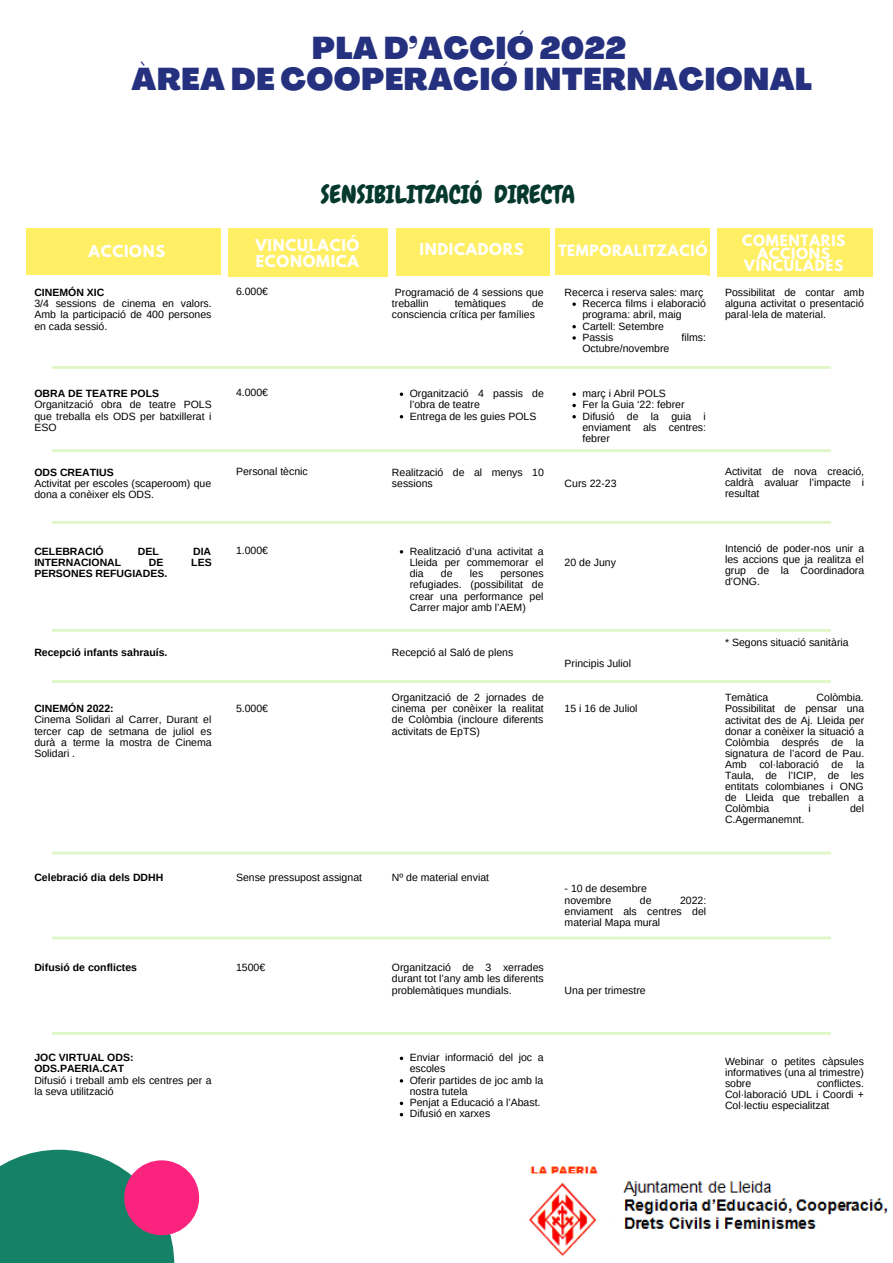
<style>
.page{position:relative;width:893px;height:1263px;background:#fff}
.page>*{position:absolute;margin:0;border:0;box-sizing:border-box;transform-origin:0 0}
.t1{font:900 30.97px "Agrandir";letter-spacing:.01em;color:#25317f}
.t2{font:24.75px "Chewy";color:#06392d}
.t3{font:700 14.55px/16.4px "League Spartan";letter-spacing:.05em;color:#fff}
.t4{font:700 13.8px/12.4px "League Spartan";letter-spacing:.05em;color:#fff;text-align:center}
.t5{font:10.5px/11.2px "Arimo";color:#000;text-align:justify}
.t6{font:700 10.5px "Arimo";color:#000}
</style>
<div class="page">
<svg style="left:0;top:1150px;width:174px;height:113px;background:#298c75"></svg>
<div style="left:124px;top:1160px;width:75px;height:75px;background:#fa237d;border-radius:50%"></div>
<img style="left:529px;top:1166px;width:359px;height:91px">
<div style="left:229px;top:228px;width:159px;height:49px;background:#ffef64"></div>
<div style="left:396px;top:228px;width:153px;height:48px;background:#ffef64"></div>
<div style="left:717px;top:228px;width:156px;height:49px;background:#ffef64"></div>
<div style="left:555px;top:228px;width:154px;height:48px;background:#ffef64"></div>
<div style="left:26px;top:228px;width:194px;height:48px;background:#ffef64"></div>
<div style="left:554px;top:275px;width:152px;height:418px;background:#fff"></div>
<svg style="left:400px;top:392px;width:3px;height:4px"></svg>
<svg style="left:572px;top:302px;width:4px;height:4px"></svg>
<svg style="left:572px;top:325px;width:4px;height:3px"></svg>
<svg style="left:572px;top:336px;width:4px;height:4px"></svg>
<svg style="left:572px;top:392px;width:4px;height:4px"></svg>
<svg style="left:572px;top:404px;width:4px;height:3px"></svg>
<svg style="left:572px;top:415px;width:4px;height:3px"></svg>
<hr style="left:53px;top:1032px;width:777px;height:3px;background:#dff6c6">
<hr style="left:53px;top:936px;width:777px;height:3px;background:#dff6c6">
<hr style="left:53px;top:852px;width:777px;height:2px;background:#dff6c6">
<hr style="left:53px;top:680px;width:777px;height:3px;background:#dff6c6">
<hr style="left:53px;top:629px;width:777px;height:3px;background:#dff6c6">
<hr style="left:53px;top:521px;width:777px;height:3px;background:#dff6c6">
<hr style="left:53px;top:449px;width:777px;height:3px;background:#dff6c6">
<hr style="left:53px;top:366px;width:777px;height:3px;background:#dff6c6">
<p class="t1" style="left:312px;top:36px;width:316px">PLA D’ACCIÓ 2022</p>
<p class="t1" style="left:132px;top:67px;width:682px">ÀREA DE COOPERACIÓ INTERNACIONAL</p>
<p class="t2" style="left:321px;top:178px;width:256px">SENSIBILITZACIÓ DIRECTA</p>
<p class="t3" style="left:255px;top:239px;width:105px">VINCULACIÓ<br>ECONÒMICA</p>
<p class="t3" style="left:89px;top:245px;width:78px">ACCIONS</p>
<p class="t3" style="left:419px;top:243px;width:106px">INDICADORS</p>
<p class="t4" style="left:558px;top:246px;width:151px">TEMPORALITZACIÓ</p>
<p class="t4" style="left:742px;top:236px;width:105px">COMENTARIS</p>
<p class="t4" style="left:744px;top:249px;width:101px">ACCIONS<br>VINCULADES</p>
<p class="t6" style="left:34px;top:286px;width:71px">CINEMÓN XIC</p>
<p class="t5" style="left:34px;top:298px;width:179px">3/4 sessions de cinema en valors.<br>Amb la participació de 400 persones en cada sessió.</p>
<p class="t6" style="left:34px;top:387px;width:126px">OBRA DE TEATRE POLS</p>
<p class="t5" style="left:34px;top:399px;width:179px">Organització obra de teatre POLS que treballa els ODS per batxillerat i ESO</p>
<p class="t6" style="left:34px;top:466px;width:81px">ODS CREATIUS</p>
<p class="t5" style="left:34px;top:478px;width:178px">Activitat per escoles (scaperoom) que dona a conèixer els ODS.</p>
<p class="t5" style="left:236px;top:286px;width:34px">6.000€</p>
<p class="t5" style="left:236px;top:387px;width:34px">4.000€</p>
<p class="t5" style="left:236px;top:466px;width:73px">Personal tècnic</p>
<p class="t5" style="left:392px;top:286px;width:153px">Programació de 4 sessions que treballin</p>
<p class="t5" style="left:455px;top:298px;width:53px">temàtiques</p>
<p class="t5" style="left:392px;top:298px;width:153px;text-indent:140px">de consciencia crítica per famílies</p>
<p class="t5" style="left:410px;top:388px;width:136px">Organització 4 passis de l’obra de teatre</p>
<p class="t5" style="left:410px;top:410px;width:128px">Entrega de les guies POLS</p>
<p class="t5" style="left:564px;top:286px;width:140px">Recerca i reserva sales: març</p>
<p class="t5" style="left:582px;top:298px;width:125px">Recerca films i elaboració programa: abril, maig</p>
<p class="t5" style="left:582px;top:320px;width:83px">Cartell: Setembre</p>
<p class="t5" style="left:582px;top:331px;width:32px">Passis</p>
<p class="t5" style="left:681px;top:331px;width:26px">films:</p>
<p class="t5" style="left:582px;top:343px;width:88px">Octubre/novembre</p>
<p class="t5" style="left:582px;top:388px;width:85px">març i Abril POLS</p>
<p class="t5" style="left:582px;top:399px;width:104px">Fer la Guia ‘22: febrer</p>
<p class="t5" style="left:582px;top:410px;width:125px">Difusió de la guia i enviament als centres: febrer</p>
<p class="t5" style="left:725px;top:287px;width:141px;line-height:11px">Possibilitat de contar amb alguna activitat o presentació paral·lela de material.</p>
<p class="t5" style="left:392px;top:467px;width:153px">Realització de al menys 10 sessions</p>
<p class="t5" style="left:564px;top:478px;width:53px">Curs 22-23</p>
<p class="t5" style="left:725px;top:466px;width:141px;line-height:11px">Activitat de nova creació, caldrà avaluar l’impacte i resultat</p>
<p class="t6" style="left:34px;top:545px;width:71px">CELEBRACIÓ</p>
<p class="t6" style="left:138px;top:545px;width:22px">DEL</p>
<p class="t6" style="left:193px;top:545px;width:20px">DIA</p>
<p class="t6" style="left:34px;top:556px;width:88px">INTERNACIONAL</p>
<p class="t6" style="left:149px;top:556px;width:16px">DE</p>
<p class="t6" style="left:191px;top:556px;width:22px">LES</p>
<p class="t6" style="left:34px;top:568px;width:134px">PERSONES REFUGIADES.</p>
<p class="t5" style="left:236px;top:545px;width:34px">1.000€</p>
<p class="t5" style="left:410px;top:545px;width:135px">Realització d’una activitat a Lleida per commemorar el dia</p>
<p class="t5" style="left:441px;top:568px;width:13px">de</p>
<p class="t5" style="left:470px;top:568px;width:15px">les</p>
<p class="t5" style="left:410px;top:568px;width:135px;text-indent:91px">persones refugiades. (possibilitat de crear una performance pel Carrer major amb l’AEM)</p>
<p class="t5" style="left:564px;top:557px;width:53px">20 de Juny</p>
<p class="t5" style="left:725px;top:543px;width:141px;line-height:11px">Intenció de poder-nos unir a les accions que ja realitza el grup de la Coordinadora d’ONG.</p>
<p class="t6" style="left:34px;top:646px;width:135px">Recepció infants sahrauís.</p>
<p class="t6" style="left:34px;top:703px;width:81px">CINEMÓN 2022:</p>
<p class="t5" style="left:34px;top:714px;width:179px">Cinema Solidari al Carrer, Durant el tercer cap de setmana de juliol es durà a terme la mostra de Cinema Solidari .</p>
<p class="t5" style="left:236px;top:702px;width:34px">5.000€</p>
<p class="t5" style="left:392px;top:647px;width:123px">Recepció al Saló de plens</p>
<p class="t5" style="left:392px;top:692px;width:153px">Organització de 2 jornades de cinema per conèixer la realitat de Colòmbia (incloure diferents activitats de EpTS)</p>
<p class="t5" style="left:564px;top:658px;width:68px">Principis Juliol</p>
<p class="t5" style="left:564px;top:703px;width:74px">15 i 16 de Juliol</p>
<p class="t5" style="left:725px;top:637px;width:125px">* Segons situació sanitària</p>
<p class="t5" style="left:725px;top:692px;width:141px;line-height:11px;text-indent:92px">Colòmbia.<br>Possibilitat de pensar una activitat des de Aj. Lleida per donar a conèixer la situació a Colòmbia després de la signatura de l’acord de Pau.<br>Amb col·laboració de la Taula, de l’ICIP, de les entitats colombianes i ONG de Lleida que treballen a Colòmbia</p>
<p class="t5" style="left:725px;top:692px;width:45px">Temàtica</p>
<p class="t5" style="left:808px;top:802px;width:4px">i</p>
<p class="t5" style="left:850px;top:802px;width:16px">del</p>
<p class="t5" style="left:725px;top:813px;width:81px">C.Agermanemnt.</p>
<p class="t6" style="left:34px;top:871px;width:130px">Celebració dia dels DDHH</p>
<p class="t5" style="left:236px;top:871px;width:128px">Sense pressupost assignat</p>
<p class="t5" style="left:392px;top:872px;width:99px">Nº de material enviat</p>
<p class="t5" style="left:564px;top:883px;width:84px">- 10 de desembre</p>
<p class="t5" style="left:564px;top:894px;width:48px">novembre</p>
<p class="t5" style="left:640px;top:894px;width:13px">de</p>
<p class="t5" style="left:564px;top:894px;width:143px;text-indent:115px">2022: enviament als centres del material Mapa mural</p>
<p class="t6" style="left:34px;top:961px;width:104px">Difusió de conflictes</p>
<p class="t5" style="left:236px;top:961px;width:31px">1500€</p>
<p class="t5" style="left:392px;top:962px;width:153px">Organització de 3 xerrades durant tot l’any amb les diferents problemàtiques mundials.</p>
<p class="t5" style="left:564px;top:984px;width:83px">Una per trimestre</p>
<p class="t6" style="left:34px;top:1052px;width:101px">JOC VIRTUAL ODS:</p>
<p class="t6" style="left:34px;top:1063px;width:91px">ODS.PAERIA.CAT</p>
<p class="t5" style="left:34px;top:1074px;width:179px">Difusió i treball amb els centres per a la seva utilització</p>
<p class="t5" style="left:410px;top:1052px;width:135px">Enviar informació del joc a escoles</p>
<p class="t5" style="left:410px;top:1074px;width:135px">Oferir partides de joc amb la nostra tutela</p>
<p class="t5" style="left:410px;top:1097px;width:132px">Penjat a Educació a l’Abast.</p>
<p class="t5" style="left:410px;top:1108px;width:82px">Difusió en xarxes</p>
<p class="t5" style="left:725px;top:1055px;width:141px;line-height:11px">Webinar o petites càpsules informatives (una al trimestre) sobre</p>
<p class="t5" style="left:725px;top:1077px;width:140px;line-height:11px;text-indent:92px">conflictes.<br>Col·laboració UDL i Coordi + Col·lectiu especialitzat</p>
</div>
